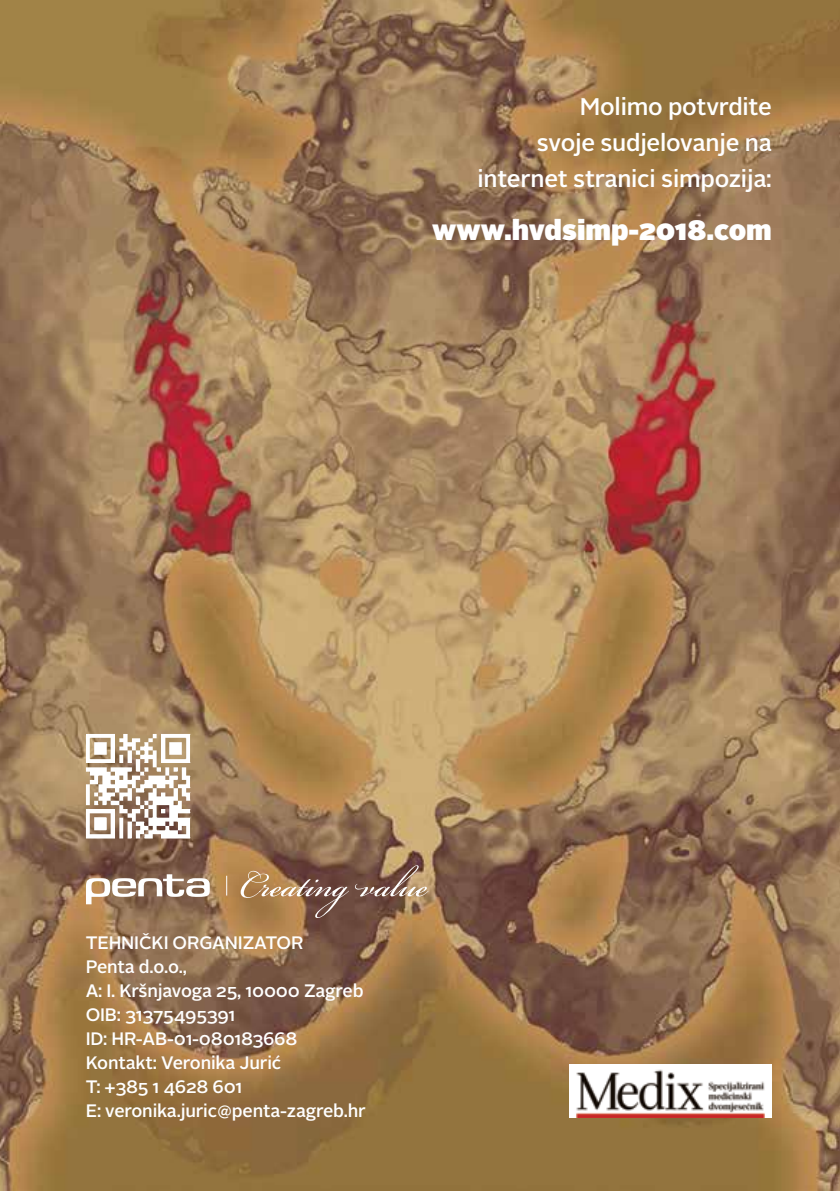
<style>
.page{position:relative;width:840px;height:1191px;background:#fff}
.page>*{position:absolute;margin:0;border:0;box-sizing:border-box;transform-origin:0 0}
.t1{font:900 28px "Alright Sans";color:#fff}
.t2{font:500 24px/36px "Alright Sans";letter-spacing:-.01em;color:#fff;text-align:right}
.t3{font:500 18px/24px "Alright Sans";letter-spacing:-.01em;color:#fff}
</style>
<div class="page">
<img style="left:0;top:0;width:839px;height:1191px">
<img style="left:569px;top:1064px;width:202px;height:53px">
<svg style="left:86px;top:874px;width:124px;height:30px"></svg>
<svg style="left:240px;top:865px;width:188px;height:53px;background:#937056"></svg>
<svg style="left:226px;top:875px;width:1px;height:20px"></svg>
<img style="left:70px;top:717px;width:136px;height:137px">
<h2 class="t2" style="left:477px;top:89px;width:295px">Molimo potvrdite<br>svoje sudjelovanje na internet stranici simpozija:</h2>
<h1 class="t1" style="left:432px;top:209px;width:341px">www.hvdsimp-2018.com</h1>
<p class="t3" style="left:86px;top:931px;width:281px">TEHNIČKI ORGANIZATOR<br>Penta d.o.o.,<br>A: I. Kršnjavoga 25, 10000 Zagreb<br>OIB: 31375495391<br>ID: HR-AB-01-080183668<br>Kontakt: Veronika Jurić<br>T: +385 1 4628 601<br>E: veronika.juric@penta-zagreb.hr</p>
</div>
